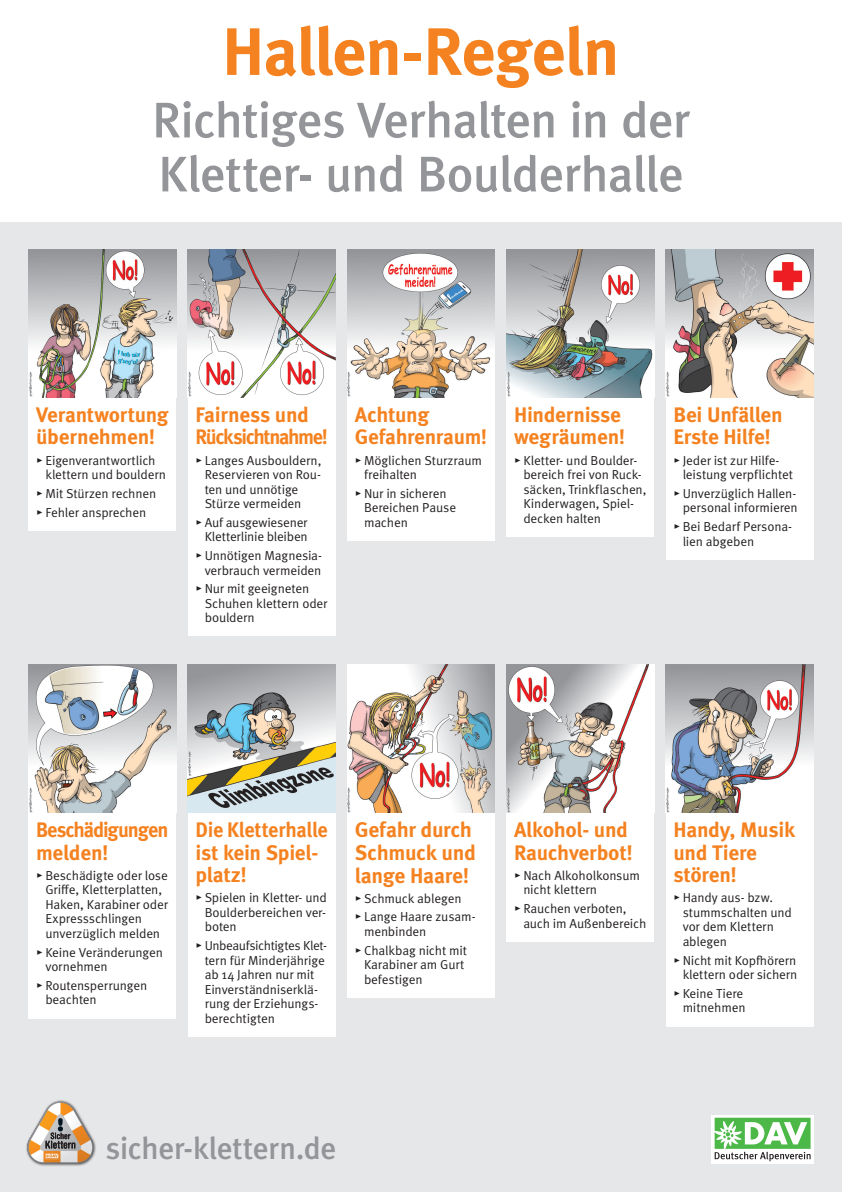
<style>
.page{position:relative;width:842px;height:1192px;background:#fff}
.page>*{position:absolute;margin:0;border:0;box-sizing:border-box;transform-origin:0 0}
.t1{font:700 67px "Meta OT";letter-spacing:-.02em;color:#f58220}
.t2{font:500 50px/54px "Meta OT";letter-spacing:-.025em;color:#939598}
.t3{font:500 31px "Meta OT";letter-spacing:-.025em;color:#939598}
._02-Regel-Head{font:700 21.2px/22.6px "Meta OT";letter-spacing:-.02em;color:#f58220}
._02-Regel-Head-2{font:700 21px/22.5px "Meta OT";letter-spacing:-.015em;color:#f58220}
._02-Regel-Head-3{font:700 21px "Meta OT";letter-spacing:-.07em;color:#f58220;scale:.95 1}
._02-Regel-Head-4{font:700 21px "Meta OT";letter-spacing:-.015em;color:#f58220;scale:.95 1}
._02-Regel-Head-5{font:700 21px "Meta OT";letter-spacing:-.055em;color:#f58220;scale:.95 1}
.t4{font:13px/14.5px "Meta OT Norm";letter-spacing:-.015em;color:#231f20}
</style>
<div class="page">
<div style="left:0;top:221px;width:842px;height:971px;background:#e6e7e9"></div>
<svg style="left:711px;top:1115px;width:103px;height:49px"></svg>
<svg style="left:715px;top:1118px;width:95px;height:43px;background:#a1d19f"></svg>
<img style="left:26px;top:1100px;width:70px;height:66px">
<svg style="left:27px;top:1102px;width:67px;height:62px"></svg>
<div style="left:28px;top:249px;width:148px;height:282px;background:#fff"></div>
<img style="left:28px;top:249px;width:148px;height:148px">
<div style="left:188px;top:249px;width:148px;height:387px;background:#fff"></div>
<img style="left:188px;top:249px;width:148px;height:148px">
<div style="left:28px;top:665px;width:148px;height:353px;background:#fff"></div>
<img style="left:28px;top:665px;width:148px;height:148px">
<div style="left:188px;top:665px;width:148px;height:372px;background:#fff"></div>
<img style="left:188px;top:665px;width:148px;height:148px">
<div style="left:347px;top:665px;width:148px;height:333px;background:#fff"></div>
<img style="left:347px;top:665px;width:148px;height:148px">
<div style="left:506px;top:665px;width:148px;height:277px;background:#fff"></div>
<img style="left:506px;top:665px;width:143px;height:148px">
<div style="left:666px;top:665px;width:148px;height:361px;background:#fff"></div>
<img style="left:666px;top:665px;width:148px;height:148px">
<div style="left:347px;top:249px;width:148px;height:292px;background:#fff"></div>
<img style="left:347px;top:249px;width:148px;height:148px">
<div style="left:506px;top:249px;width:148px;height:288px;background:#fff"></div>
<img style="left:506px;top:249px;width:148px;height:148px">
<div style="left:666px;top:249px;width:148px;height:311px;background:#fff"></div>
<img style="left:666px;top:249px;width:148px;height:148px">
<p class="t1" style="left:222px;top:12px;width:399px">Hallen-Regeln</p>
<p class="t2" style="left:152px;top:95px;width:539px">Richtiges Verhalten in der<br>Kletter- und Boulderhalle</p>
<p class="_02-Regel-Head-2" style="left:36px;top:404px;width:134px">Verantwortung</p>
<p class="_02-Regel-Head-2" style="left:36px;top:426px;width:121px">übernehmen!</p>
<p class="t4" style="left:45px;top:453px;width:122px;text-indent:-9px">▸ Eigenverantwortlich klettern und bouldern</p>
<p class="t4" style="left:36px;top:486px;width:122px">▸ Mit Stürzen rechnen</p>
<p class="t4" style="left:36px;top:505px;width:112px">▸ Fehler ansprechen</p>
<p class="_02-Regel-Head-2" style="left:195px;top:404px;width:115px">Fairness und</p>
<p class="_02-Regel-Head-3" style="left:195px;top:425px;width:141px">Rücksichtnahme!</p>
<p class="t4" style="left:205px;top:453px;width:118px;text-indent:-9px">▸ Langes Ausbouldern,<br>Reservieren von Rou&shy;ten und unnötige<br>Stürze vermeiden</p>
<p class="t4" style="left:195px;top:515px;width:114px;text-align:right">▸ Auf ausgewiesener<br>Kletterlinie bleiben</p>
<p class="t4" style="left:195px;top:549px;width:128px;text-align:right">▸ Unnötigen Magnesia&shy;verbrauch vermeiden</p>
<p class="t4" style="left:205px;top:582px;width:124px;text-indent:-9px">▸ Nur mit geeigneten<br>Schuhen klettern oder bouldern</p>
<p class="_02-Regel-Head-2" style="left:355px;top:404px;width:134px">Achtung<br>Gefahrenraum!</p>
<p class="t4" style="left:364px;top:453px;width:119px;text-indent:-9px">▸ Möglichen Sturzraum freihalten</p>
<p class="t4" style="left:364px;top:486px;width:94px;text-indent:-9px">▸ Nur in sicheren<br>Bereichen Pause machen</p>
<p class="_02-Regel-Head-2" style="left:514px;top:404px;width:113px">Hindernisse wegräumen!</p>
<p class="t4" style="left:523px;top:453px;width:125px;text-indent:-9px">▸ Kletter- und Boulder&shy;bereich frei von Ruck&shy;säcken, Trinkflaschen,<br>Kinderwagen, Spiel&shy;decken halten</p>
<p class="_02-Regel-Head-2" style="left:673px;top:404px;width:111px">Bei Unfällen<br>Erste Hilfe!</p>
<p class="t4" style="left:683px;top:453px;width:112px;text-indent:-9px">▸ Jeder ist zur Hilfe&shy;leistung verpflichtet</p>
<p class="t4" style="left:673px;top:486px;width:126px;text-align:right">▸ Unverzüglich Hallen&shy;personal informieren</p>
<p class="t4" style="left:683px;top:520px;width:111px;text-indent:-9px">▸ Bei Bedarf Persona&shy;lien abgeben</p>
<p class="_02-Regel-Head-5" style="left:36px;top:817px;width:141px">Beschädigungen</p>
<p class="_02-Regel-Head-2" style="left:36px;top:842px;width:74px">melden!</p>
<p class="t4" style="left:45px;top:868px;width:124px;text-indent:-9px">▸ Beschädigte oder lose<br>Griffe, Kletterplatten,<br>Haken, Karabiner oder<br>Expressschlingen unverzüglich melden</p>
<p class="t4" style="left:45px;top:945px;width:119px;text-indent:-9px">▸ Keine Veränderungen vornehmen</p>
<p class="t4" style="left:45px;top:978px;width:103px;text-indent:-9px">▸ Routensperrungen beachten</p>
<p class="_02-Regel-Head-4" style="left:195px;top:817px;width:141px">Die Kletterhalle</p>
<p class="_02-Regel-Head-2" style="left:195px;top:842px;width:124px">ist kein Spiel&shy;platz!</p>
<p class="t4" style="left:205px;top:891px;width:124px;text-align:justify;text-indent:-9px">▸ Spielen in Kletter- und Boulderbereichen ver&shy;boten</p>
<p class="t4" style="left:205px;top:939px;width:122px;text-indent:-9px">▸ Unbeaufsichtigtes Klet&shy;tern für Minderjährige ab 14 Jahren nur mit<br>Einverständniserklä&shy;rung der Erziehungs&shy;berechtigten</p>
<p class="_02-Regel-Head" style="left:355px;top:819px;width:123px">Gefahr durch<br>Schmuck und lange Haare!</p>
<p class="t4" style="left:355px;top:891px;width:108px">▸ Schmuck ablegen</p>
<p class="t4" style="left:364px;top:910px;width:113px;text-indent:-9px">▸ Lange Haare zusam&shy;menbinden</p>
<p class="t4" style="left:364px;top:943px;width:104px;text-indent:-9px">▸ Chalkbag nicht mit<br>Karabiner am Gurt befestigen</p>
<p class="_02-Regel-Head-2" style="left:514px;top:819px;width:120px">Alkohol- und<br>Rauchverbot!</p>
<p class="t4" style="left:523px;top:868px;width:118px;text-indent:-9px">▸ Nach Alkoholkonsum nicht klettern</p>
<p class="t4" style="left:523px;top:902px;width:125px;text-indent:-9px">▸ Rauchen verboten, auch im Außenbereich</p>
<p class="_02-Regel-Head-2" style="left:673px;top:819px;width:123px">Handy, Musik und Tiere stören!</p>
<p class="t4" style="left:683px;top:891px;width:111px;text-indent:-9px">▸ Handy aus- bzw. stummschalten und vor dem Klettern ablegen</p>
<p class="t4" style="left:673px;top:953px;width:126px;text-align:right">▸ Nicht mit Kopfhörern klettern oder sichern</p>
<p class="t4" style="left:673px;top:986px;width:74px;text-align:right">▸ Keine Tiere mitnehmen</p>
<p class="t3" style="left:106px;top:1131px;width:232px">sicher-klettern.de</p>
</div>
